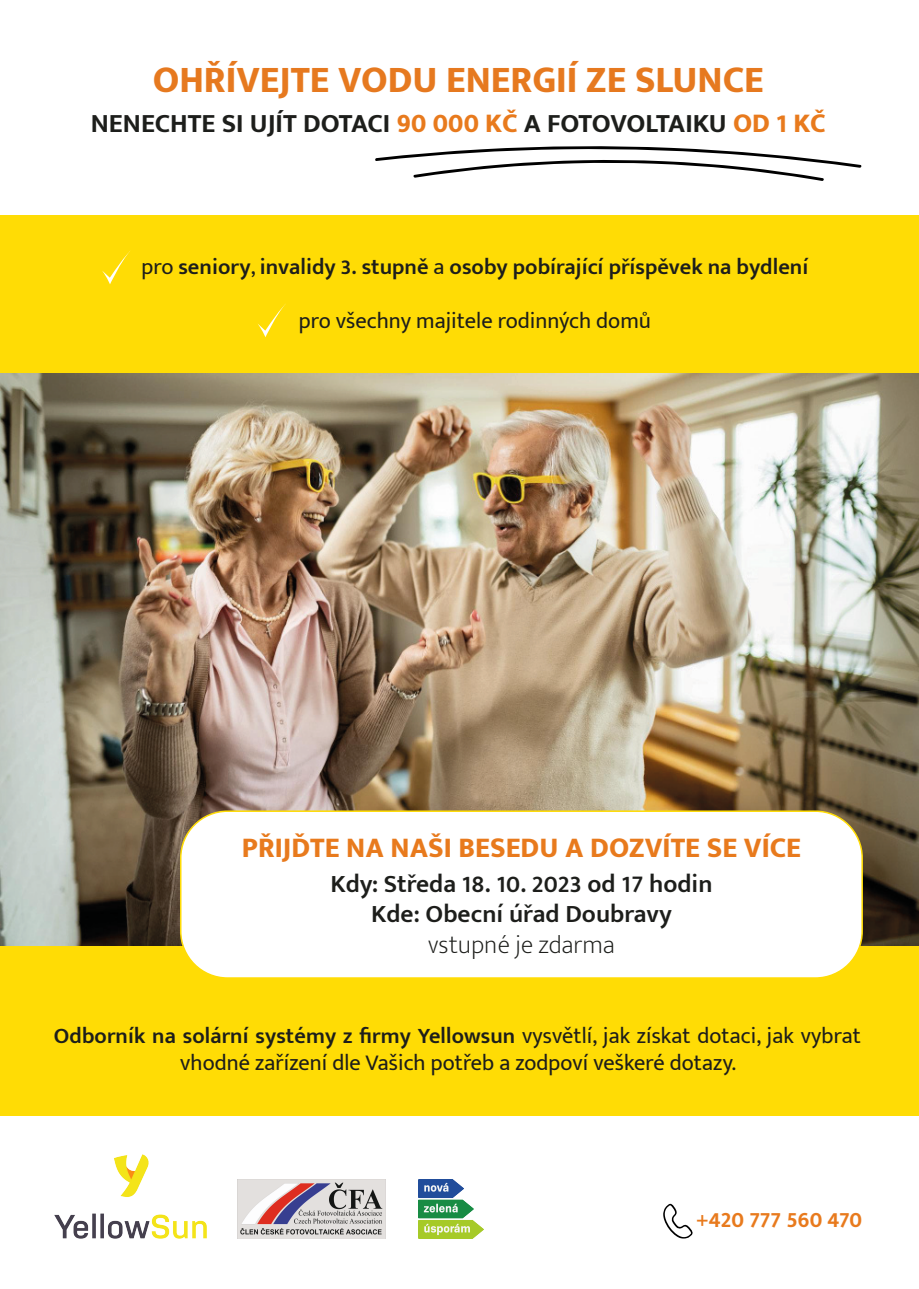
<style>
.page{position:relative;width:919px;height:1289px;background:#fff}
.page>*{position:absolute;margin:0;border:0;box-sizing:border-box;transform-origin:0 0}
.t1{font:800 37.5px "Mukta Mahee";color:#e6791f}
.t2{font:800 28.5px "Mukta Mahee";color:#e87a1d}
.t3{font:700 27px "Mukta Mahee";color:#1d1e1b}
.t4{font:600 25.5px/30.6px "Mukta Mahee";color:#1d1e1b;text-align:center}
.t5{font:200 25.5px "Mukta Mahee";color:#1d1e1b}
.t6{font:700 23.25px "Mukta Mahee";color:#e87a1d}
.t7{font:22.5px/27px "Mukta Mahee";color:#1d1d1b;text-align:center}
.t8{font:600 22.5px "Mukta Mahee";color:#1d1e1b}
.t9{font:22.5px "Mukta Mahee";color:#1d1e1b}
.s1{font-weight:800;color:#e87a1d}
.s2{font-weight:400}
.s3{font-weight:600;color:#1d1e1b}
.s4{color:#1d1e1b}
</style>
<div class="page">
<div style="left:0;top:945px;width:918px;height:171px;background:#ffdc05"></div>
<img style="left:0;top:372px;width:918px;height:573px">
<svg style="left:375px;top:146px;width:487px;height:35px"></svg>
<div style="left:0;top:215px;width:918px;height:157px;background:#ffdc05"></div>
<svg style="left:102px;top:251px;width:28px;height:33px"></svg>
<svg style="left:258px;top:303px;width:28px;height:34px"></svg>
<img style="left:237px;top:1179px;width:148px;height:59px">
<img style="left:418px;top:1179px;width:66px;height:59px">
<img style="left:54px;top:1154px;width:153px;height:85px">
<div style="left:181px;top:811px;width:681px;height:167px;background:#fff;border-radius:47px"></div>
<div style="left:180px;top:810px;width:682px;height:168px;border:2px solid #ffdc05;border-radius:47px"></div>
<svg style="left:663px;top:1203px;width:30px;height:35px"></svg>
<h1 class="t1" style="left:153px;top:57px;width:612px">OHŘÍVEJTE VODU ENERGIÍ ZE SLUNCE</h1>
<p class="t3" style="left:91px;top:107px;width:736px">NENECHTE SI UJÍT DOTACI <span class="s1">90 000 KČ</span> A FOTOVOLTAIKU <span class="s1">OD 1 KČ</span></p>
<p class="t8" style="left:142px;top:253px;width:668px"><span class="s2">pro</span> seniory<span class="s2">,</span> invalidy 3. stupně <span class="s2">a</span> osoby pobírající příspěvek na bydlení</p>
<p class="t9" style="left:299px;top:307px;width:353px">pro všechny majitele rodinných domů</p>
<p class="t2" style="left:242px;top:830px;width:560px">PŘIJĎTE NA NAŠI BESEDU A DOZVÍTE SE VÍCE</p>
<p class="t4" style="left:330px;top:867px;width:383px">Kdy: Středa 18. 10. 2023 od 17 hodin<br>Kde: Obecní úřad Doubravy</p>
<p class="t5" style="left:428px;top:929px;width:188px">vstupné je zdarma</p>
<p class="t7" style="left:54px;top:1021px;width:809px"><span class="s3">Odborník na solární systémy z firmy Yellowsun</span> <span class="s4">vysvětlí</span>, jak získat dotaci, jak vybrat vhodné zařízení dle Vašich potřeb a zodpoví veškeré dotazy.</p>
<p class="t6" style="left:696px;top:1205px;width:167px">+420 777 560 470</p>
</div>
